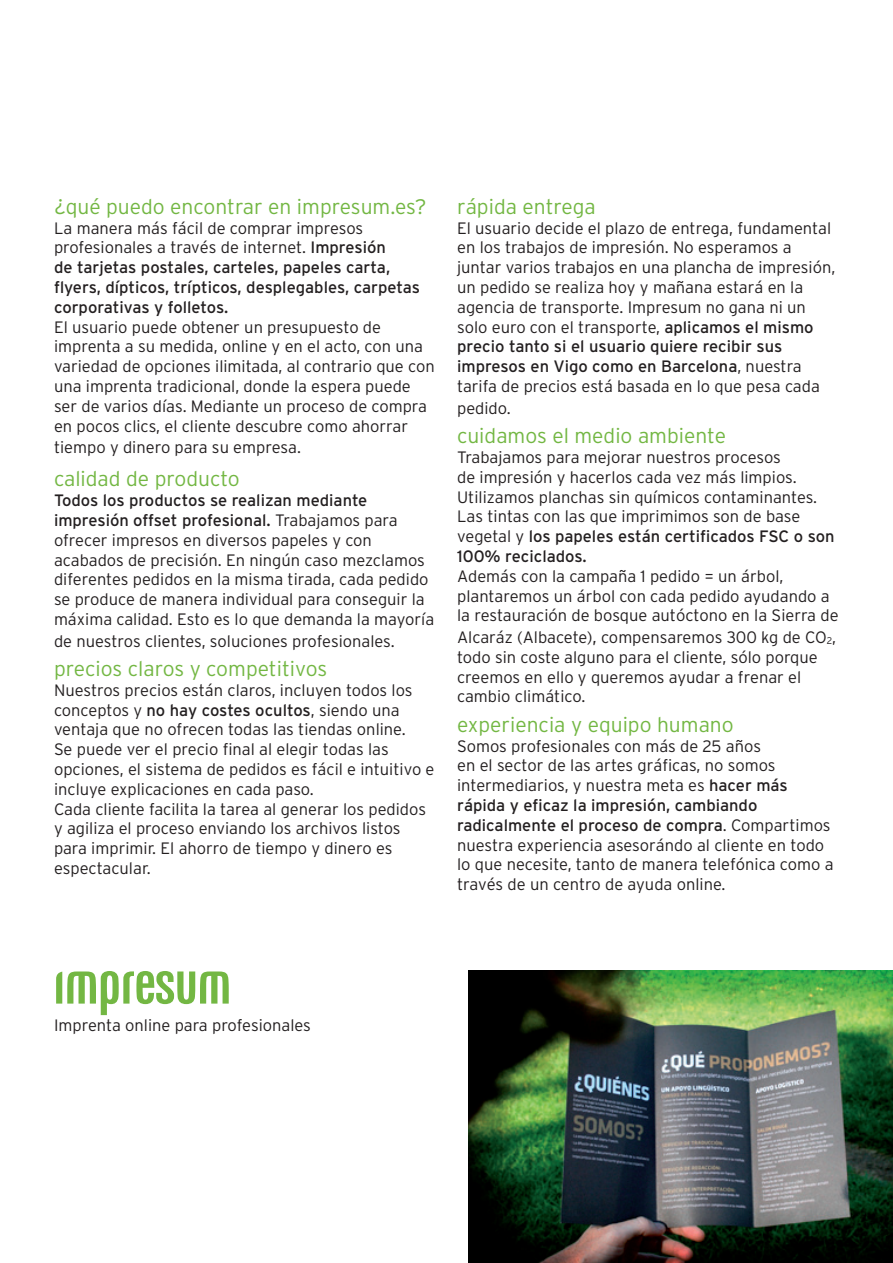
<style>
.page{position:relative;width:893px;height:1263px;background:#fff}
.page>*{position:absolute;margin:0;border:0;box-sizing:border-box;transform-origin:0 0}
.t1{font:300 21px "Interstate";color:#73b743}
.t2{font:300 16.5px/19.8px "Interstate";color:#231f20}
.t3{font:16.5px/19.8px "Interstate";color:#231f20}
.s1{font-weight:300}
.s2{font-weight:400}
.s3{font-size:18px}
.s4{font-size:9.6px}
</style>
<div class="page">
<img style="left:468px;top:971px;width:425px;height:292px">
<svg style="left:56px;top:971px;width:173px;height:44px"></svg>
<p class="t1" style="left:54px;top:195px;width:374px">¿qué puedo encontrar en impresum.es?</p>
<p class="t3" style="left:54px;top:218px;width:368px"><span class="s1">La manera más fácil de comprar impresos profesionales a través de internet.</span> Impresión<br>de tarjetas postales, carteles, papeles carta, flyers, dípticos, trípticos, desplegables, carpetas corporativas y folletos.</p>
<p class="t2" style="left:54px;top:317px;width:382px">El usuario puede obtener un presupuesto de imprenta a su medida, online y en el acto, con una variedad de opciones ilimitada, al contrario que con una imprenta tradicional, donde la espera puede ser de varios días. Mediante un proceso de compra en pocos clics, el cliente descubre como ahorrar</p>
<p class="t2" style="left:54px;top:437px;width:248px">tiempo y dinero para su empresa.</p>
<p class="t1" style="left:54px;top:467px;width:187px">calidad de producto</p>
<p class="t2" style="left:54px;top:490px;width:382px"><span class="s2">Todos los productos se realizan mediante impresión offset profesional.</span> Trabajamos para ofrecer impresos en diversos papeles y con acabados de precisión. En ningún caso mezclamos diferentes pedidos en la misma tirada, cada pedido se produce de manera individual para conseguir la máxima calidad. Esto es lo que demanda la mayoría</p>
<p class="t2" style="left:54px;top:631px;width:342px">de nuestros clientes, soluciones profesionales.</p>
<p class="t1" style="left:54px;top:657px;width:275px">precios claros y competitivos</p>
<p class="t2" style="left:54px;top:680px;width:382px">Nuestros precios están claros, incluyen todos los conceptos y <span class="s2">no hay costes ocultos</span>, siendo una ventaja que no ofrecen todas las tiendas online.<br>Se puede ver el precio final al elegir todas las opciones, el sistema de pedidos es fácil e intuitivo e incluye explicaciones en cada paso.<br>Cada cliente facilita la tarea al generar los pedidos y agiliza el proceso enviando los archivos listos para imprimir. El ahorro de tiempo y dinero es espectacular.</p>
<p class="t1" style="left:457px;top:195px;width:140px">rápida entrega</p>
<p class="t2" style="left:457px;top:218px;width:380px">El usuario decide el plazo de entrega, fundamental en los trabajos de impresión. No esperamos a juntar varios trabajos en una plancha de impresión, un pedido se realiza hoy y mañana estará en la agencia de transporte. Impresum no gana ni un solo euro con el transporte, <span class="s2">aplicamos el mismo precio tanto si el usuario quiere recibir sus impresos en Vigo como en Barcelona</span>, nuestra tarifa de precios está basada en lo que pesa cada</p>
<p class="t2" style="left:457px;top:398px;width:55px">pedido.</p>
<p class="t1" style="left:457px;top:424px;width:270px">cuidamos el medio ambiente</p>
<p class="t2" style="left:457px;top:447px;width:379px">Trabajamos para mejorar nuestros procesos<br>de impresión y hacerlos cada vez más limpios.<br>Utilizamos planchas sin químicos contaminantes.<br>Las tintas con las que imprimimos son de base vegetal y <span class="s2">los papeles están certificados FSC o son 100% reciclados.</span></p>
<p class="t2" style="left:457px;top:566px;width:383px">Además con la campaña 1 pedido = un árbol, plantaremos un árbol con cada pedido ayudando a la restauración de bosque autóctono en la Sierra de</p>
<p class="t2" style="left:457px;top:627px;width:381px">Alcaráz (Albacete)<span class="s3">,</span> compensaremos 300 kg de CO<span class="s4">2</span>, todo sin coste alguno para el cliente, sólo porque creemos en ello y queremos ayudar a frenar el cambio climático.</p>
<p class="t1" style="left:457px;top:713px;width:278px">experiencia y equipo humano</p>
<p class="t2" style="left:457px;top:736px;width:378px">Somos profesionales con más de 25 años<br>en el sector de las artes gráficas, no somos intermediarios, y nuestra meta es <span class="s2">hacer más rápida y eficaz la impresión, cambiando radicalmente el proceso de compra</span>. Compartimos nuestra experiencia asesorándo al cliente en todo lo que necesite, tanto de manera telefónica como a través de un centro de ayuda online.</p>
<p class="t2" style="left:54px;top:1015px;width:259px">Imprenta online para profesionales</p>
</div>
